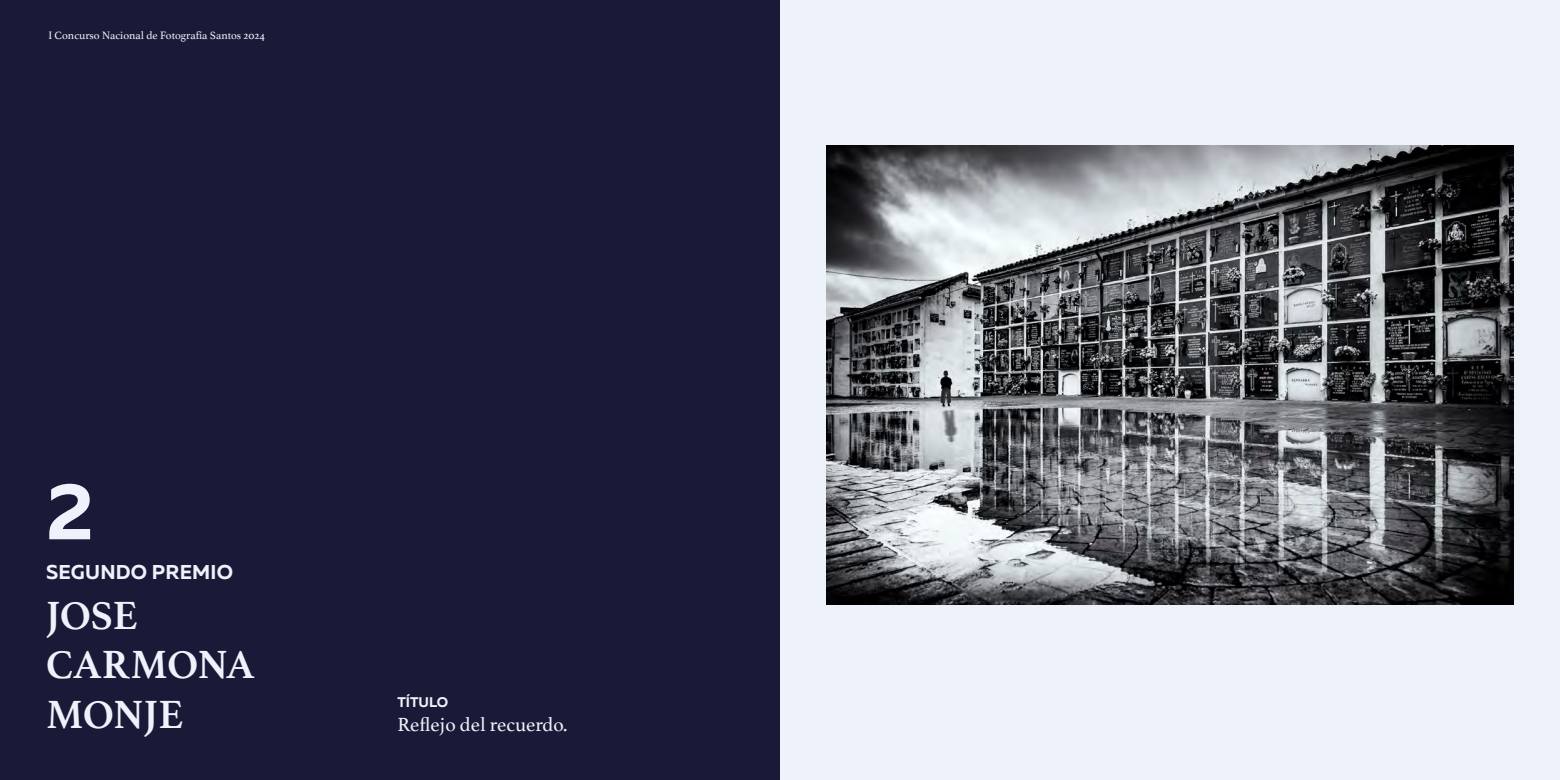
<style>
.page{position:relative;width:1560px;height:780px;background:#fff}
.page>*{position:absolute;margin:0;border:0;box-sizing:border-box;transform-origin:0 0}
.t1{font:700 80px "Muller";color:#eef2fa}
.t2{font:700 41.25px/49.5px "Athelas";letter-spacing:-.01em;color:#eef2fa}
.t3{font:20px "Athelas";color:#eef2fa}
.t4{font:700 20px "Muller";letter-spacing:.01em;color:#eef2fa}
.t5{font:700 14px "Muller";color:#eef2fa}
.t6{font:11.25px "Athelas";color:#eef2fa}
</style>
<div class="page">
<div style="left:0;top:0;width:780px;height:780px;background:#191a37"></div>
<div style="left:780px;top:0;width:779px;height:780px;background:#eef2fa"></div>
<img style="left:826px;top:146px;width:687px;height:458px">
<p class="t6" style="left:48px;top:26px;width:218px">I Concurso Nacional de Fotografía Santos 2024</p>
<h1 class="t1" style="left:46px;top:461px;width:49px">2</h1>
<h3 class="t4" style="left:46px;top:560px;width:188px">SEGUNDO PREMIO</h3>
<h2 class="t2" style="left:46px;top:589px;width:210px">JOSE<br>CARMONA<br>MONJE</h2>
<p class="t5" style="left:397px;top:693px;width:52px">título</p>
<h3 class="t3" style="left:397px;top:708px;width:171px">Reflejo del recuerdo.</h3>
</div>
